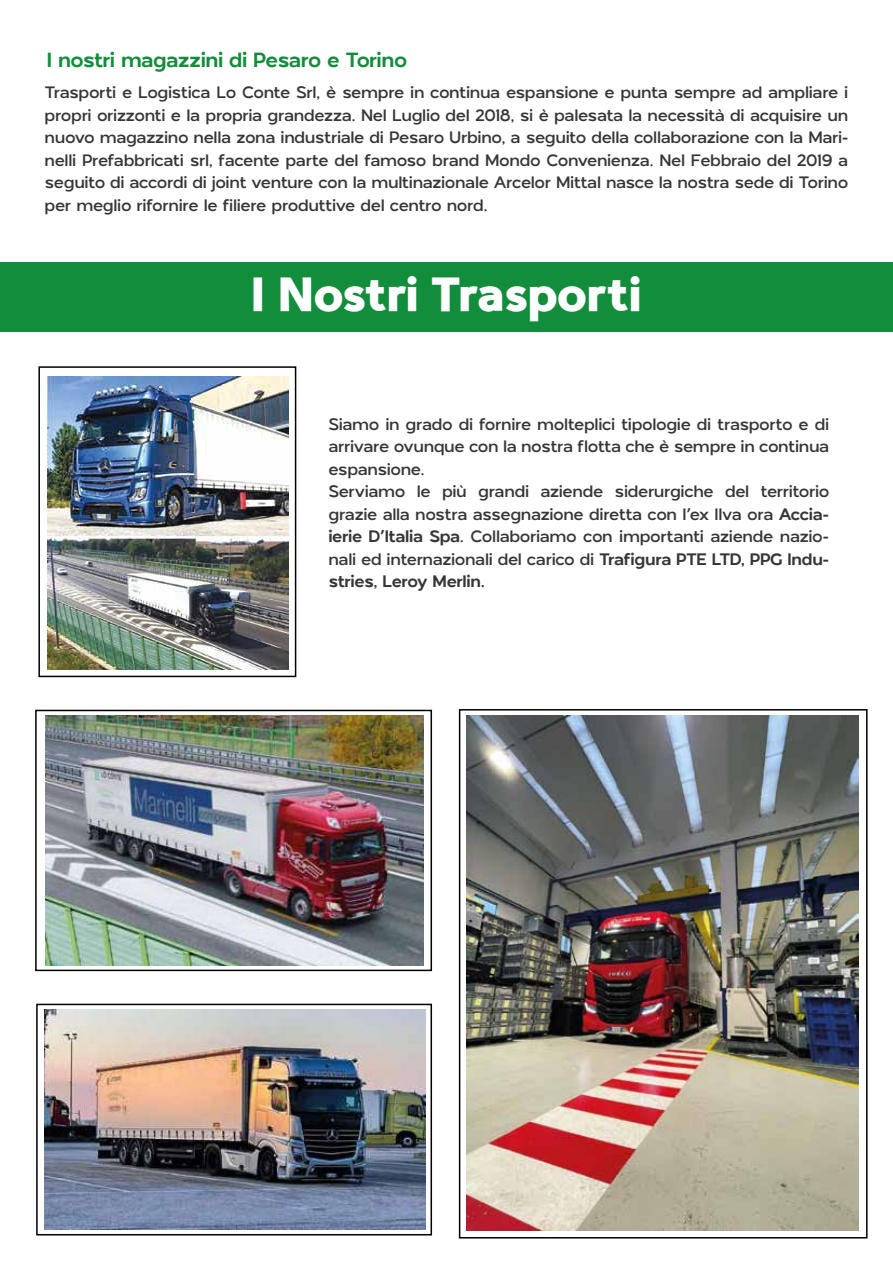
<style>
.page{position:relative;width:893px;height:1263px;background:#fff}
.page>*{position:absolute;margin:0;border:0;box-sizing:border-box;transform-origin:0 0}
.t1{font:800 46.65px "Scanno";color:#fff}
.t2{font:700 20.4px "London Bridge";letter-spacing:-.03em;color:#128d3b}
.t3{font:600 16.5px/22.5px "London Bridge";letter-spacing:-.025em;color:#383535;text-align:justify}
.s1{font-weight:700}
</style>
<div class="page">
<div style="left:0;top:262px;width:893px;height:69px;background:#128d3b"></div>
<img style="left:47px;top:376px;width:242px;height:294px">
<img style="left:45px;top:716px;width:378px;height:249px">
<div style="left:38px;top:366px;width:258px;height:311px;border:2px solid #010101"></div>
<div style="left:35px;top:710px;width:397px;height:261px;border:2px solid #010101"></div>
<img style="left:44px;top:1009px;width:381px;height:220px">
<div style="left:36px;top:1004px;width:396px;height:231px;border:2px solid #010101"></div>
<img style="left:467px;top:715px;width:392px;height:516px">
<div style="left:459px;top:709px;width:408px;height:529px;border:2px solid #010101"></div>
<p class="t2" style="left:47px;top:48px;width:362px">I nostri magazzini di Pesaro e Torino</p>
<p class="t3" style="left:45px;top:81px;width:805px">Trasporti e Logistica Lo Conte Srl, è sempre in continua espansione e punta sempre ad ampliare i propri orizzonti e la propria grandezza. Nel Luglio del 2018, si è palesata la necessità di acquisire un nuovo magazzino nella zona industriale di Pesaro Urbino, a seguito della collaborazione con la Mari&shy;nelli Prefabbricati srl, facente parte del famoso brand Mondo Convenienza. Nel Febbraio del 2019 a seguito di accordi di joint venture con la multinazionale Arcelor Mittal nasce la nostra sede di Torino per meglio rifornire le filiere produttive del centro nord.</p>
<h1 class="t1" style="left:251px;top:264px;width:393px">I Nostri Trasporti</h1>
<p class="t3" style="left:328px;top:413px;width:502px;text-align:left">Siamo in grado di fornire molteplici tipologie di trasporto e di arrivare ovunque con la nostra flotta che è sempre in continua espansione.<br>Serviamo le più grandi aziende siderurgiche del territorio grazie alla nostra assegnazione diretta con l’ex Ilva ora <span class="s1">Accia&shy;ierie D’Italia Spa</span>. Collaboriamo con importanti aziende nazio&shy;nali ed internazionali del carico di <span class="s1">Trafigura PTE LTD, PPG Indu&shy;stries, Leroy Merlin.</span></p>
</div>
